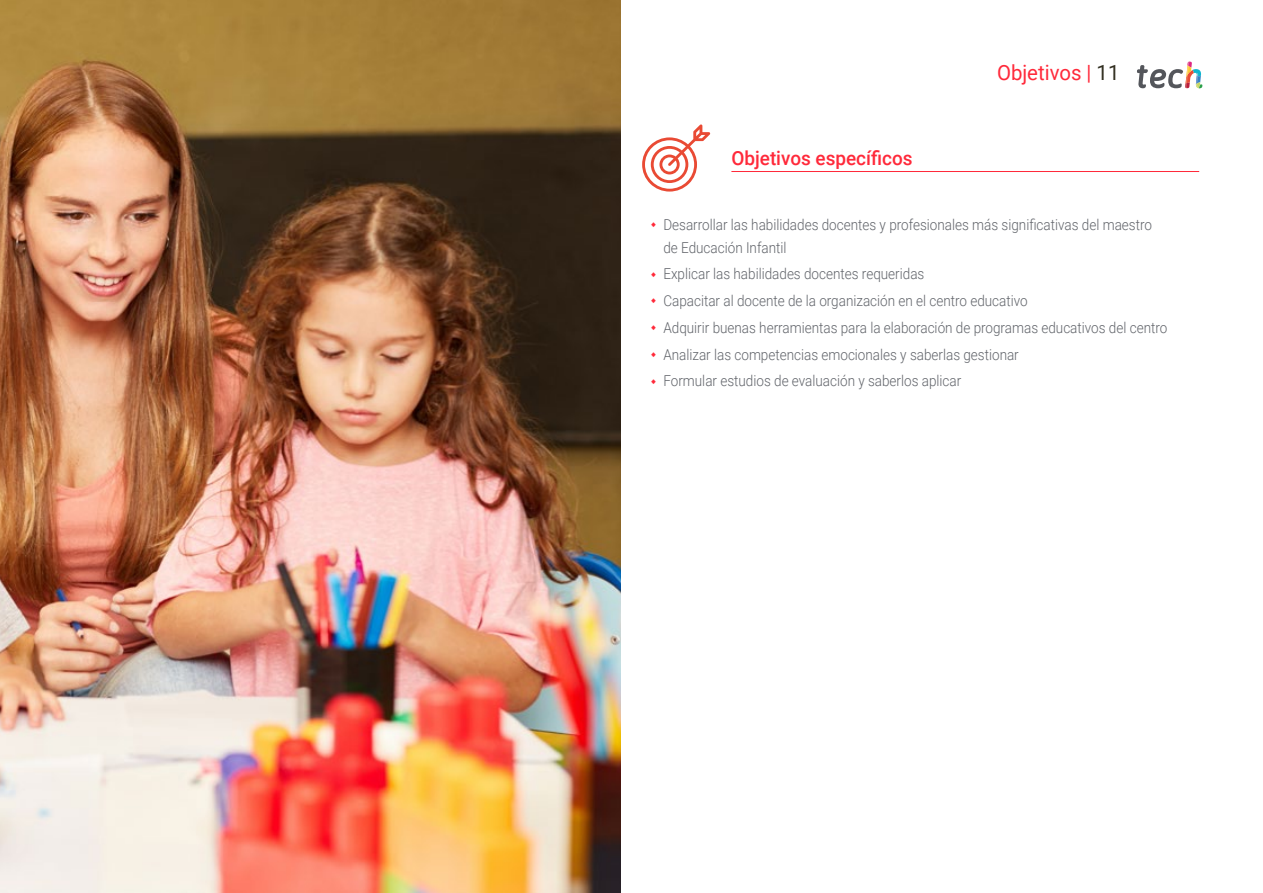
<style>
.page{position:relative;width:1263px;height:893px;background:#fff}
.page>*{position:absolute;margin:0;border:0;box-sizing:border-box;transform-origin:0 0}
.t1{font:21px "Roboto";color:#ff293a}
.t2{font:500 19.5px "Roboto";color:#ff293a}
.t3{font:300 15px/26.7px "Roboto";color:#61646a;scale:.9 1}
.s1{color:#312e20}
</style>
<div class="page">
<img style="left:0;top:0;width:621px;height:893px">
<hr style="left:731px;top:171px;width:468px;height:1px;background:#ff293a">
<svg style="left:642px;top:124px;width:68px;height:68px"></svg>
<svg style="left:1137px;top:62px;width:65px;height:27px"></svg>
<h2 class="t2" style="left:731px;top:144px;width:183px">Objetivos específicos</h2>
<h1 class="t1" style="left:997px;top:57px;width:124px">Objetivos | <span class="s1">11</span></h1>
<p class="t3" style="left:663px;top:213px;width:544px;line-height:22.5px">Desarrollar las habilidades docentes y profesionales más significativas del maestro de Educación Infantil</p>
<p class="t3" style="left:663px;top:260px;width:561px">Explicar las habilidades docentes requeridas<br>Capacitar al docente de la organización en el centro educativo<br>Adquirir buenas herramientas para la elaboración de programas educativos del centro Analizar las competencias emocionales y saberlas gestionar<br>Formular estudios de evaluación y saberlos aplicar</p>
</div>
